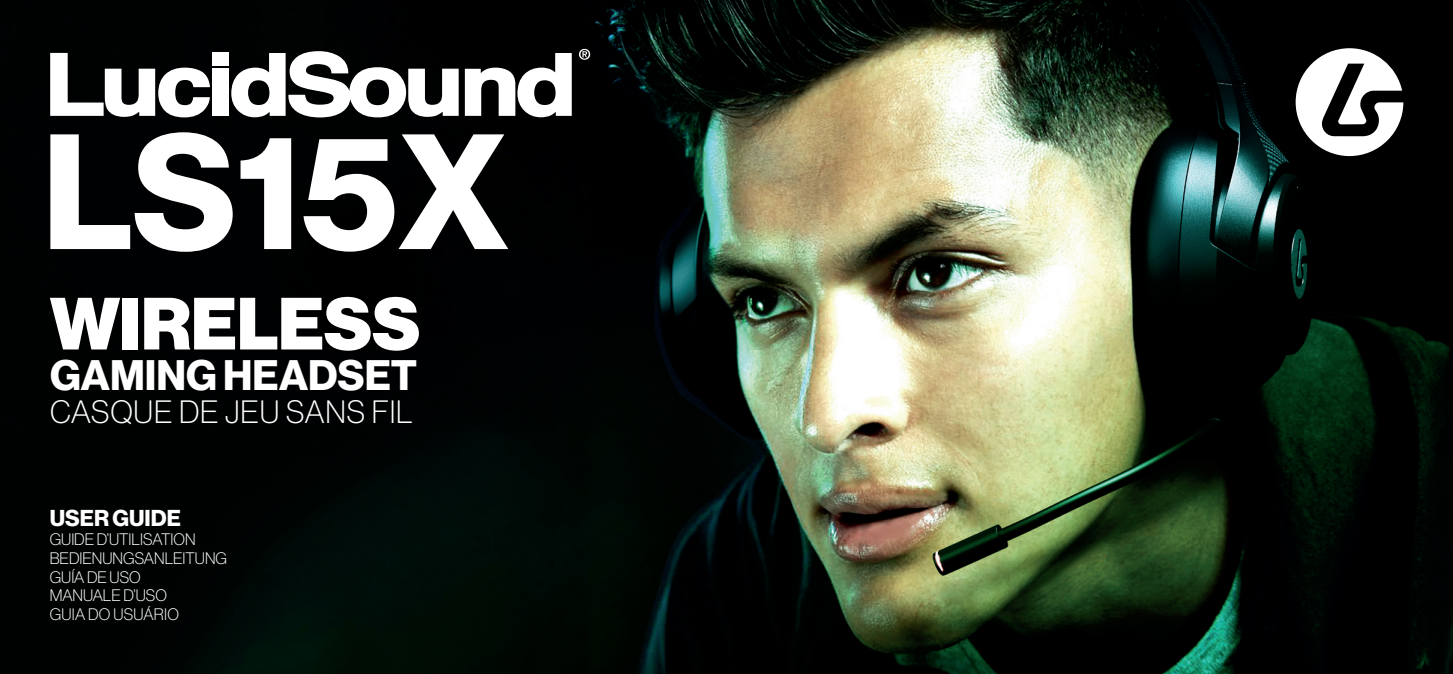
<style>
.page{position:relative;width:1453px;height:674px;background:#fff}
.page>*{position:absolute;margin:0;border:0;box-sizing:border-box;transform-origin:0 0}
.t1{font:160.25px "N Haas Grotesk DS Pro 75 Bd";color:#fff}
.t2{font:72.25px "N Haas Grotesk DS Pro 95 Blk";color:#fff}
.t3{font:41.75px "N Haas Grotesk DS Pro 75 Bd";color:#fff}
.t4{font:31.5px "N Haas Grotesk DS Pro 35 X Lt";letter-spacing:.025em;color:#fff}
.t5{font:22.5px "N Haas Grotesk DS Pro 75 Bd";color:#fff}
.t6{font:16.25px/18.8px "N Haas Grotesk DS Pro 35 X Lt";color:#fff}
</style>
<div class="page">
<img style="left:0;top:0;width:1453px;height:673px">
<svg style="left:1295px;top:48px;width:108px;height:108px"></svg>
<svg style="left:50px;top:53px;width:160px;height:64px"></svg>
<div style="left:212px;top:69px;width:17px;height:47px;background:#fff"></div>
<div style="left:212px;top:52px;width:17px;height:14px;background:#fff"></div>
<svg style="left:231px;top:51px;width:228px;height:66px"></svg>
<svg style="left:465px;top:53px;width:107px;height:64px"></svg>
<svg style="left:579px;top:49px;width:11px;height:11px"></svg>
<h1 class="t1" style="left:43px;top:99px;width:468px">LS15X</h1>
<h2 class="t2" style="left:50px;top:281px;width:371px">WIRELESS</h2>
<h3 class="t3" style="left:50px;top:351px;width:368px">GAMING HEADSET</h3>
<h3 class="t4" style="left:50px;top:394px;width:364px">CASQUE DE JEU SANS FIL</h3>
<h3 class="t5" style="left:50px;top:505px;width:133px">USER GUIDE</h3>
<p class="t6" style="left:50px;top:529px;width:179px">GUIDE D’UTILISATION<br>BEDIENUNGSANLEITUNG<br>GUÍA DE USO<br>MANUALE D’USO<br>GUIA DO USUÁRIO</p>
</div>
